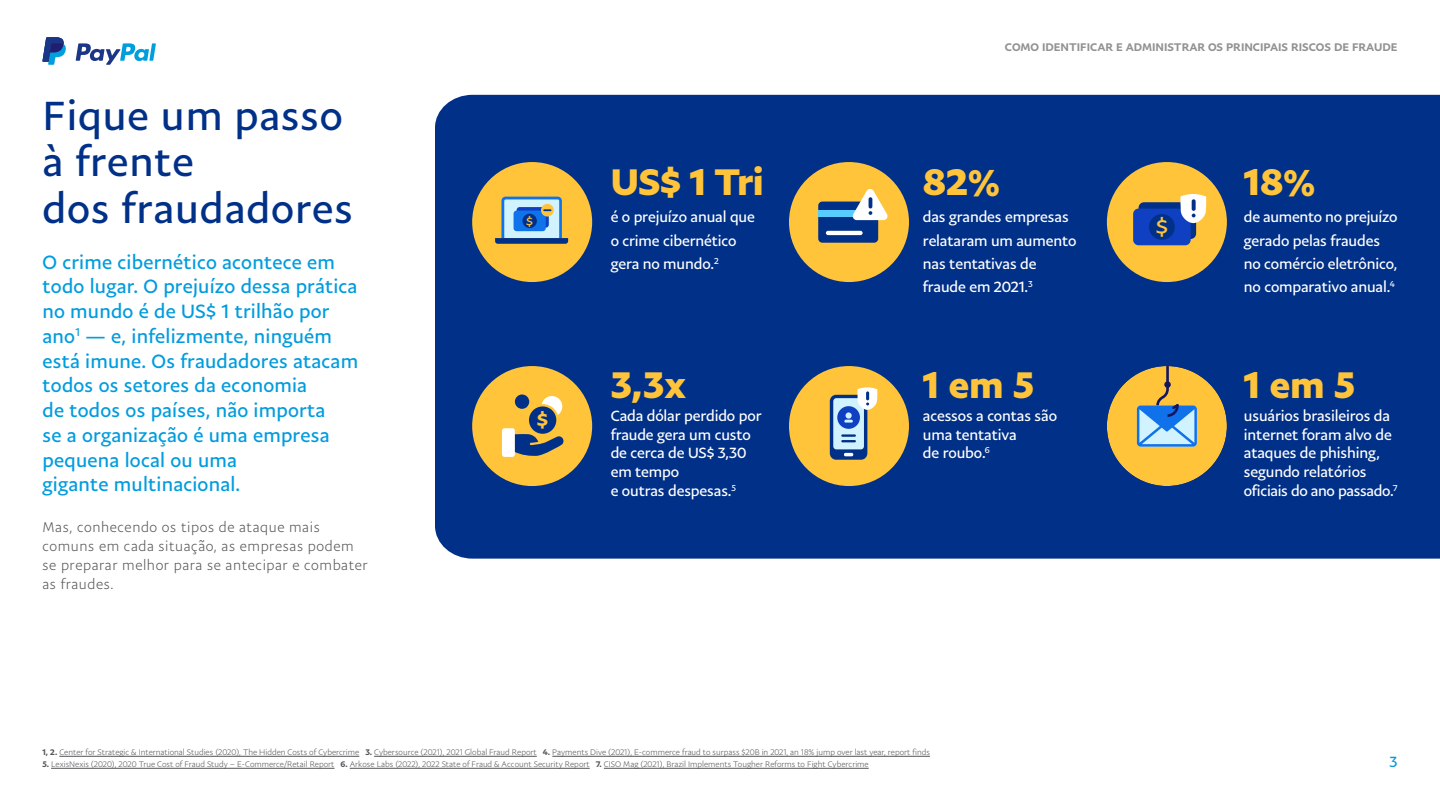
<style>
.page{position:relative;width:1440px;height:810px;background:#fff}
.page>*{position:absolute;margin:0;border:0;box-sizing:border-box;transform-origin:0 0}
.t1{font:41.25px/46.5px "Pay Pal Sans Big";letter-spacing:.02em;color:#003087}
.t2{font:700 37.5px "Pay Pal Sans Big";color:#ffc43a}
.t3{font:24px "Pay Pal Sans Big";color:#ffc43a}
.t4{font:500 21.15px "Pay Pal Sans Big";color:#ffc43a}
.t5{font:19.5px/24.8px "Pay Pal Sans Big";letter-spacing:.01em;color:#009cde}
.t6{font:15px/18.8px "Pay Pal Sans Big";letter-spacing:-.01em;color:#fff}
.t7{font:15px "Pay Pal Sans Big";color:#009cde}
.t8{font:300 14.25px/18.8px "Pay Pal Sans Big";letter-spacing:.04em;color:#515354}
.t9{font:13.42px "Pay Pal Sans Big";color:#ffc43a}
.t10{font:500 11.25px "Pay Pal Sans Big";color:#909191}
.t11{font:300 8.25px "Pay Pal Sans Big";color:#515354}
.s1{font-weight:500}
</style>
<div class="page">
<svg style="left:76px;top:43px;width:80px;height:22px"></svg>
<svg style="left:43px;top:37px;width:23px;height:28px"></svg>
<div style="left:435px;top:95px;width:1005px;height:464px;background:#003087"></div>
<hr style="left:59px;top:756px;width:300px;height:1px;background:#515354">
<hr style="left:374px;top:756px;width:163px;height:1px;background:#515354">
<hr style="left:552px;top:756px;width:378px;height:1px;background:#515354">
<hr style="left:51px;top:768px;width:284px;height:1px;background:#515354">
<hr style="left:350px;top:768px;width:240px;height:1px;background:#515354">
<hr style="left:604px;top:768px;width:265px;height:1px;background:#515354">
<div style="left:472px;top:162px;width:120px;height:120px;background:#ffc43a;border-radius:50%"></div>
<svg style="left:495px;top:197px;width:73px;height:47px"></svg>
<div style="left:789px;top:162px;width:120px;height:120px;background:#ffc43a;border-radius:50%"></div>
<div style="left:818px;top:202px;width:60px;height:41px;background:#003087;border-radius:4px"></div>
<div style="left:818px;top:211px;width:60px;height:6px;background:#57ccff"></div>
<hr style="left:826px;top:231px;width:37px;height:4px;background:#fff;border-radius:2px">
<svg style="left:852px;top:189px;width:36px;height:31px"></svg>
<div style="left:1107px;top:162px;width:120px;height:120px;background:#ffc43a;border-radius:50%"></div>
<div style="left:1139px;top:202px;width:57px;height:37px;background:#003087;border-radius:5px"></div>
<div style="left:1133px;top:209px;width:58px;height:36px;background:#0f40c2;border-radius:5px"></div>
<div style="left:1149px;top:214px;width:26px;height:26px;background:#003087;border-radius:50%"></div>
<svg style="left:1180px;top:194px;width:26px;height:29px"></svg>
<div style="left:472px;top:366px;width:120px;height:120px;background:#ffc43a;border-radius:50%"></div>
<div style="left:542px;top:396px;width:20px;height:21px;background:#fff;border-radius:50%"></div>
<div style="left:515px;top:394px;width:14px;height:15px;background:#003087;border-radius:50%"></div>
<div style="left:528px;top:405px;width:30px;height:30px;background:#003087;border-radius:50%"></div>
<div style="left:527px;top:404px;width:32px;height:32px;border:2px solid #ffc43a;border-radius:50%"></div>
<svg style="left:515px;top:434px;width:49px;height:22px"></svg>
<div style="left:502px;top:428px;width:13px;height:29px;background:#fff;border-radius:3px"></div>
<div style="left:789px;top:366px;width:120px;height:120px;background:#ffc43a;border-radius:50%"></div>
<div style="left:830px;top:395px;width:37px;height:65px;background:#003087;border-radius:6px"></div>
<div style="left:833px;top:398px;width:31px;height:51px;background:#d1f2ff;border-radius:3px"></div>
<svg style="left:844px;top:453px;width:9px;height:3px"></svg>
<div style="left:837px;top:406px;width:23px;height:23px;background:#0f40c2;border-radius:50%"></div>
<svg style="left:841px;top:440px;width:15px;height:2px"></svg>
<hr style="left:841px;top:434px;width:15px;height:3px;background:#003087">
<svg style="left:844px;top:387px;width:33px;height:36px"></svg>
<div style="left:1107px;top:366px;width:120px;height:120px;background:#ffc43a;border-radius:50%"></div>
<hr style="left:1166px;top:366px;width:3px;height:16px;background:#121661">
<svg style="left:1137px;top:381px;width:60px;height:66px"></svg>
<h1 class="t1" style="left:43px;top:91px;width:312px">Fique um passo à frente<br>dos fraudadores</h1>
<p class="t5" style="left:43px;top:249px;width:317px">O crime cibernético acontece em todo lugar. O prejuízo dessa prática no mundo é de US$ 1 trilhão por ano<sup>1</sup> — e, infelizmente, ninguém está imune. Os fraudadores atacam todos os setores da economia<br>de todos os países, não importa<br>se a organização é uma empresa pequena local ou uma<br>gigante multinacional.</p>
<p class="t8" style="left:43px;top:518px;width:327px">Mas, conhecendo os tipos de ataque mais comuns em cada situação, as empresas podem se preparar melhor para se antecipar e combater as fraudes.</p>
<p class="t10" style="left:1005px;top:40px;width:394px">COMO IDENTIFICAR E ADMINISTRAR OS PRINCIPAIS RISCOS DE FRAUDE</p>
<h2 class="t2" style="left:611px;top:158px;width:155px">US$ 1 Tri</h2>
<p class="t6" style="left:611px;top:205px;width:146px;line-height:23.2px">é o prejuízo anual que o crime cibernético gera no mundo.<sup>2</sup></p>
<h2 class="t2" style="left:923px;top:158px;width:79px">82%</h2>
<p class="t6" style="left:923px;top:205px;width:155px;line-height:23.2px">das grandes empresas relataram um aumento nas tentativas de fraude em 2021.<sup>3</sup></p>
<p class="t9" style="left:526px;top:213px;width:8px">$</p>
<h3 class="t3" style="left:1156px;top:212px;width:14px">$</h3>
<h3 class="t4" style="left:537px;top:406px;width:13px">$</h3>
<h2 class="t2" style="left:611px;top:361px;width:77px">3,3x</h2>
<p class="t6" style="left:611px;top:406px;width:152px">Cada dólar perdido por fraude gera um custo de cerca de US$ 3,30 em tempo<br>e outras despesas.<sup>5</sup></p>
<h2 class="t2" style="left:923px;top:361px;width:113px">1 em 5</h2>
<p class="t6" style="left:923px;top:406px;width:136px">acessos a contas são uma tentativa<br>de roubo.<sup>6</sup></p>
<h2 class="t2" style="left:1244px;top:158px;width:73px">18%</h2>
<p class="t6" style="left:1244px;top:205px;width:155px;line-height:23.2px">de aumento no prejuízo gerado pelas fraudes no comércio eletrônico, no comparativo anual.<sup>4</sup></p>
<h2 class="t2" style="left:1244px;top:361px;width:113px">1 em 5</h2>
<p class="t6" style="left:1244px;top:406px;width:155px">usuários brasileiros da internet foram alvo de ataques de phishing, segundo relatórios oficiais do ano passado.<sup>7</sup></p>
<p class="t11" style="left:43px;top:748px;width:889px"><span class="s1">1, 2.</span> Center for Strategic &amp; International Studies (2020), The Hidden Costs of Cybercrime <span class="s1">3.</span> Cybersource (2021), 2021 Global Fraud Report <span class="s1">4.</span> Payments Dive (2021), E-commerce fraud to surpass $20B in 2021, an 18% jump over last year, report finds</p>
<p class="t11" style="left:43px;top:760px;width:828px"><span class="s1">5.</span> LexisNexis (2020), 2020 True Cost of Fraud Study – E-Commerce/Retail Report <span class="s1">6.</span> Arkose Labs (2022), 2022 State of Fraud &amp; Account Security Report <span class="s1">7.</span> CISO Mag (2021), Brazil Implements Tougher Reforms to Fight Cybercrime</p>
<p class="t7" style="left:1389px;top:753px;width:10px">3</p>
</div>
